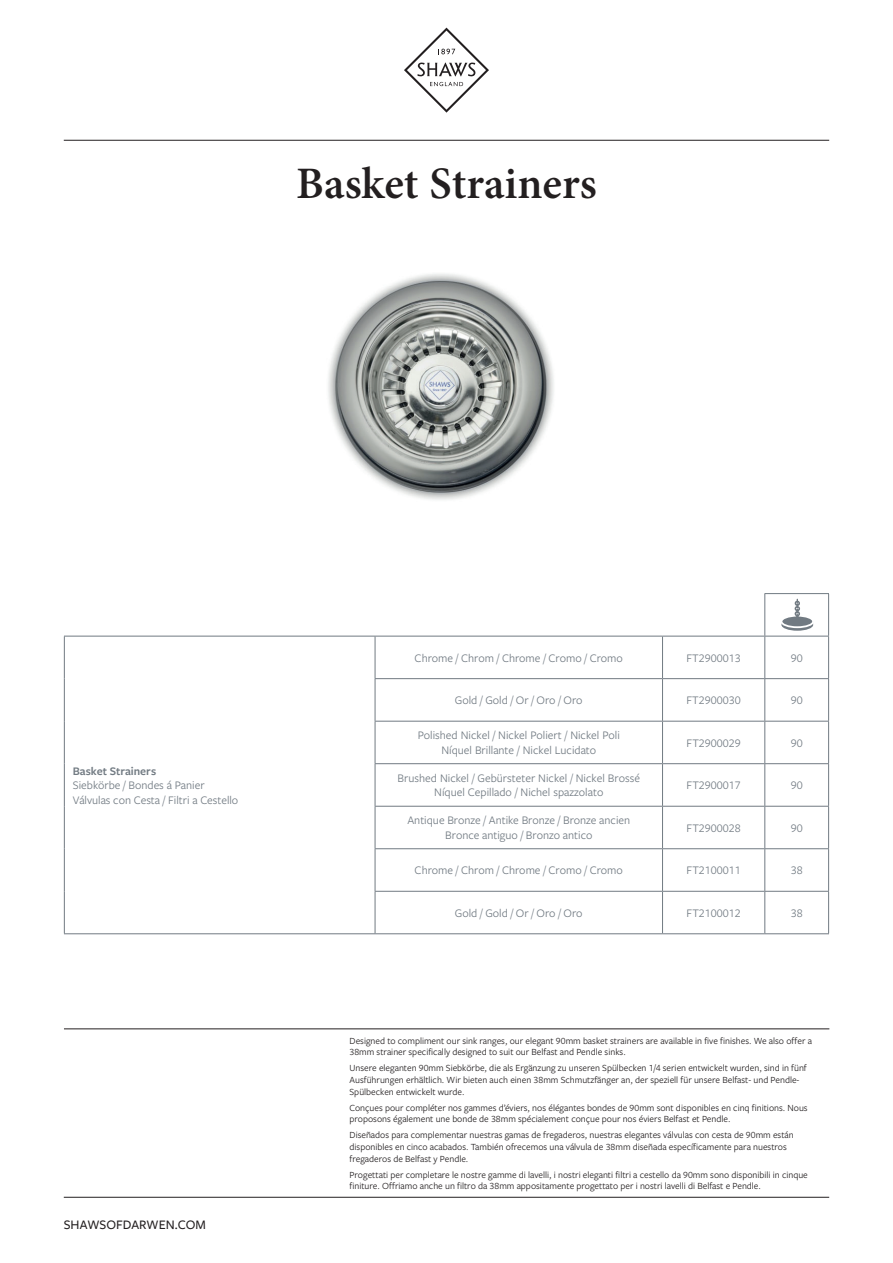
<style>
.page{position:relative;width:893px;height:1263px;background:#fff}
.page>*{position:absolute;margin:0;border:0;box-sizing:border-box;transform-origin:0 0}
.t1{font:600 45px "Minion Pro";color:#231f20}
.t2{font:500 13.5px "Freight Sans Pro";color:#231f20}
.t3{font:12px/14.4px "Freight Sans Pro";color:#717a82;text-align:center}
.t4{font:600 12px "Freight Sans Pro";color:#717a82}
.t5{font:9.75px/11.7px "Freight Sans Pro";color:#231f20}
</style>
<div class="page">
<hr style="left:764px;top:593px;width:65px;height:1px;background:#717a82">
<hr style="left:64px;top:636px;width:311px;height:1px;background:#717a82">
<hr style="left:64px;top:636px;width:1px;height:43px;background:#717a82">
<hr style="left:375px;top:636px;width:287px;height:1px;background:#717a82">
<hr style="left:375px;top:636px;width:1px;height:42px;background:#717a82">
<hr style="left:662px;top:636px;width:103px;height:1px;background:#717a82">
<hr style="left:662px;top:636px;width:1px;height:42px;background:#717a82">
<hr style="left:64px;top:679px;width:1px;height:42px;background:#717a82">
<hr style="left:64px;top:721px;width:1px;height:43px;background:#717a82">
<hr style="left:64px;top:764px;width:1px;height:42px;background:#717a82">
<hr style="left:64px;top:806px;width:1px;height:43px;background:#717a82">
<hr style="left:64px;top:849px;width:1px;height:42px;background:#717a82">
<hr style="left:64px;top:891px;width:1px;height:42px;background:#717a82">
<hr style="left:764px;top:594px;width:1px;height:42px;background:#717a82">
<hr style="left:828px;top:594px;width:1px;height:42px;background:#717a82">
<hr style="left:764px;top:636px;width:1px;height:42px;background:#717a82">
<hr style="left:828px;top:679px;width:1px;height:42px;background:#717a82">
<hr style="left:764px;top:721px;width:1px;height:42px;background:#717a82">
<hr style="left:828px;top:721px;width:1px;height:42px;background:#717a82">
<hr style="left:764px;top:764px;width:1px;height:42px;background:#717a82">
<hr style="left:828px;top:764px;width:1px;height:42px;background:#717a82">
<hr style="left:764px;top:806px;width:1px;height:42px;background:#717a82">
<hr style="left:828px;top:806px;width:1px;height:42px;background:#717a82">
<hr style="left:764px;top:849px;width:1px;height:42px;background:#717a82">
<hr style="left:828px;top:849px;width:1px;height:42px;background:#717a82">
<hr style="left:764px;top:892px;width:1px;height:41px;background:#717a82">
<hr style="left:828px;top:892px;width:1px;height:41px;background:#717a82">
<hr style="left:765px;top:636px;width:64px;height:1px;background:#717a82">
<hr style="left:828px;top:636px;width:1px;height:42px;background:#717a82">
<hr style="left:375px;top:678px;width:287px;height:1px;background:#717a82">
<hr style="left:375px;top:679px;width:1px;height:42px;background:#717a82">
<hr style="left:662px;top:678px;width:103px;height:1px;background:#717a82">
<hr style="left:662px;top:679px;width:1px;height:42px;background:#717a82">
<hr style="left:765px;top:678px;width:64px;height:1px;background:#717a82">
<hr style="left:764px;top:679px;width:1px;height:42px;background:#717a82">
<hr style="left:375px;top:721px;width:287px;height:1px;background:#717a82">
<hr style="left:375px;top:721px;width:1px;height:42px;background:#717a82">
<hr style="left:662px;top:721px;width:103px;height:1px;background:#717a82">
<hr style="left:662px;top:721px;width:1px;height:42px;background:#717a82">
<hr style="left:765px;top:721px;width:64px;height:1px;background:#717a82">
<hr style="left:375px;top:763px;width:287px;height:1px;background:#717a82">
<hr style="left:375px;top:764px;width:1px;height:42px;background:#717a82">
<hr style="left:662px;top:763px;width:103px;height:1px;background:#717a82">
<hr style="left:662px;top:764px;width:1px;height:42px;background:#717a82">
<hr style="left:765px;top:763px;width:64px;height:1px;background:#717a82">
<hr style="left:375px;top:806px;width:287px;height:1px;background:#717a82">
<hr style="left:375px;top:806px;width:1px;height:42px;background:#717a82">
<hr style="left:662px;top:806px;width:103px;height:1px;background:#717a82">
<hr style="left:662px;top:806px;width:1px;height:42px;background:#717a82">
<hr style="left:765px;top:806px;width:64px;height:1px;background:#717a82">
<hr style="left:375px;top:848px;width:287px;height:1px;background:#717a82">
<hr style="left:375px;top:849px;width:1px;height:42px;background:#717a82">
<hr style="left:662px;top:848px;width:103px;height:1px;background:#717a82">
<hr style="left:662px;top:849px;width:1px;height:42px;background:#717a82">
<hr style="left:765px;top:848px;width:64px;height:1px;background:#717a82">
<hr style="left:375px;top:891px;width:287px;height:1px;background:#717a82">
<hr style="left:375px;top:892px;width:1px;height:41px;background:#717a82">
<hr style="left:662px;top:891px;width:103px;height:1px;background:#717a82">
<hr style="left:662px;top:892px;width:1px;height:41px;background:#717a82">
<hr style="left:765px;top:891px;width:64px;height:1px;background:#717a82">
<hr style="left:64px;top:933px;width:311px;height:1px;background:#717a82">
<hr style="left:375px;top:933px;width:287px;height:1px;background:#717a82">
<hr style="left:662px;top:933px;width:103px;height:1px;background:#717a82">
<hr style="left:765px;top:933px;width:64px;height:1px;background:#717a82">
<svg style="left:404px;top:28px;width:85px;height:85px"></svg>
<hr style="left:64px;top:140px;width:765px;height:1px;background:#231f20">
<hr style="left:64px;top:1197px;width:765px;height:1px;background:#231f20">
<hr style="left:64px;top:1028px;width:765px;height:1px;background:#231f20">
<div style="left:780px;top:615px;width:34px;height:13px;border:2px solid #fff;border-radius:50%"></div>
<svg style="left:781px;top:599px;width:32px;height:32px"></svg>
<img style="left:328px;top:274px;width:226px;height:226px">
<h1 class="t1" style="left:296px;top:152px;width:302px">Basket Strainers</h1>
<p class="t4" style="left:73px;top:763px;width:85px">Basket Strainers</p>
<p class="t3" style="left:73px;top:777px;width:167px;text-align:left">Siebkörbe / Bondes á Panier<br>Válvulas con Cesta / Filtri a Cestello</p>
<h2 class="t2" style="left:64px;top:1215px;width:144px">SHAWSOFDARWEN.COM</h2>
<p class="t3" style="left:415px;top:650px;width:210px">Chrome / Chrom / Chrome / Cromo / Cromo</p>
<p class="t3" style="left:686px;top:650px;width:56px">FT2900013</p>
<p class="t3" style="left:791px;top:650px;width:13px">90</p>
<p class="t3" style="left:455px;top:692px;width:129px">Gold / Gold / Or / Oro / Oro</p>
<p class="t3" style="left:686px;top:692px;width:56px">FT2900030</p>
<p class="t3" style="left:791px;top:692px;width:13px">90</p>
<p class="t3" style="left:418px;top:728px;width:204px">Polished Nickel / Nickel Poliert / Nickel Poli<br>Níquel Brillante / Nickel Lucidato</p>
<p class="t3" style="left:686px;top:735px;width:56px">FT2900029</p>
<p class="t3" style="left:791px;top:735px;width:13px">90</p>
<p class="t3" style="left:398px;top:770px;width:244px">Brushed Nickel / Gebürsteter Nickel / Nickel Brossé<br>Níquel Cepillado / Nichel spazzolato</p>
<p class="t3" style="left:686px;top:777px;width:56px">FT2900017</p>
<p class="t3" style="left:791px;top:777px;width:13px">90</p>
<p class="t3" style="left:407px;top:813px;width:224px">Antique Bronze / Antike Bronze / Bronze ancien<br>Bronce antiguo / Bronzo antico</p>
<p class="t3" style="left:686px;top:820px;width:56px">FT2900028</p>
<p class="t3" style="left:791px;top:820px;width:13px">90</p>
<p class="t3" style="left:415px;top:862px;width:210px">Chrome / Chrom / Chrome / Cromo / Cromo</p>
<p class="t3" style="left:686px;top:862px;width:56px">FT2100011</p>
<p class="t3" style="left:791px;top:862px;width:13px">38</p>
<p class="t3" style="left:455px;top:905px;width:129px">Gold / Gold / Or / Oro / Oro</p>
<p class="t3" style="left:686px;top:905px;width:56px">FT2100012</p>
<p class="t3" style="left:791px;top:905px;width:13px">38</p>
<p class="t5" style="left:350px;top:1034px;width:464px">Designed to compliment our sink ranges, our elegant 90mm basket strainers are available in five finishes. We also offer a<br>38mm strainer specifically designed to suit our Belfast and Pendle sinks.</p>
<p class="t5" style="left:350px;top:1062px;width:459px">Unsere eleganten 90mm Siebkörbe, die als Ergänzung zu unseren Spülbecken 1/4 serien entwickelt wurden, sind in fünf<br>Ausführungen erhältlich. Wir bieten auch einen 38mm Schmutzfänger an, der speziell für unsere Belfast- und Pendle-<br>Spülbecken entwickelt wurde.</p>
<p class="t5" style="left:350px;top:1101px;width:460px">Conçues pour compléter nos gammes d’éviers, nos élégantes bondes de 90mm sont disponibles en cinq finitions. Nous proposons également une bonde de 38mm spécialement conçue pour nos éviers Belfast et Pendle.</p>
<p class="t5" style="left:350px;top:1129px;width:446px">Diseñados para complementar nuestras gamas de fregaderos, nuestras elegantes válvulas con cesta de 90mm están disponibles en cinco acabados. También ofrecemos una válvula de 38mm diseñada específicamente para nuestros fregaderos de Belfast y Pendle.</p>
<p class="t5" style="left:350px;top:1168px;width:460px">Progettati per completare le nostre gamme di lavelli, i nostri eleganti filtri a cestello da 90mm sono disponibili in cinque finiture. Offriamo anche un filtro da 38mm appositamente progettato per i nostri lavelli di Belfast e Pendle.</p>
</div>
